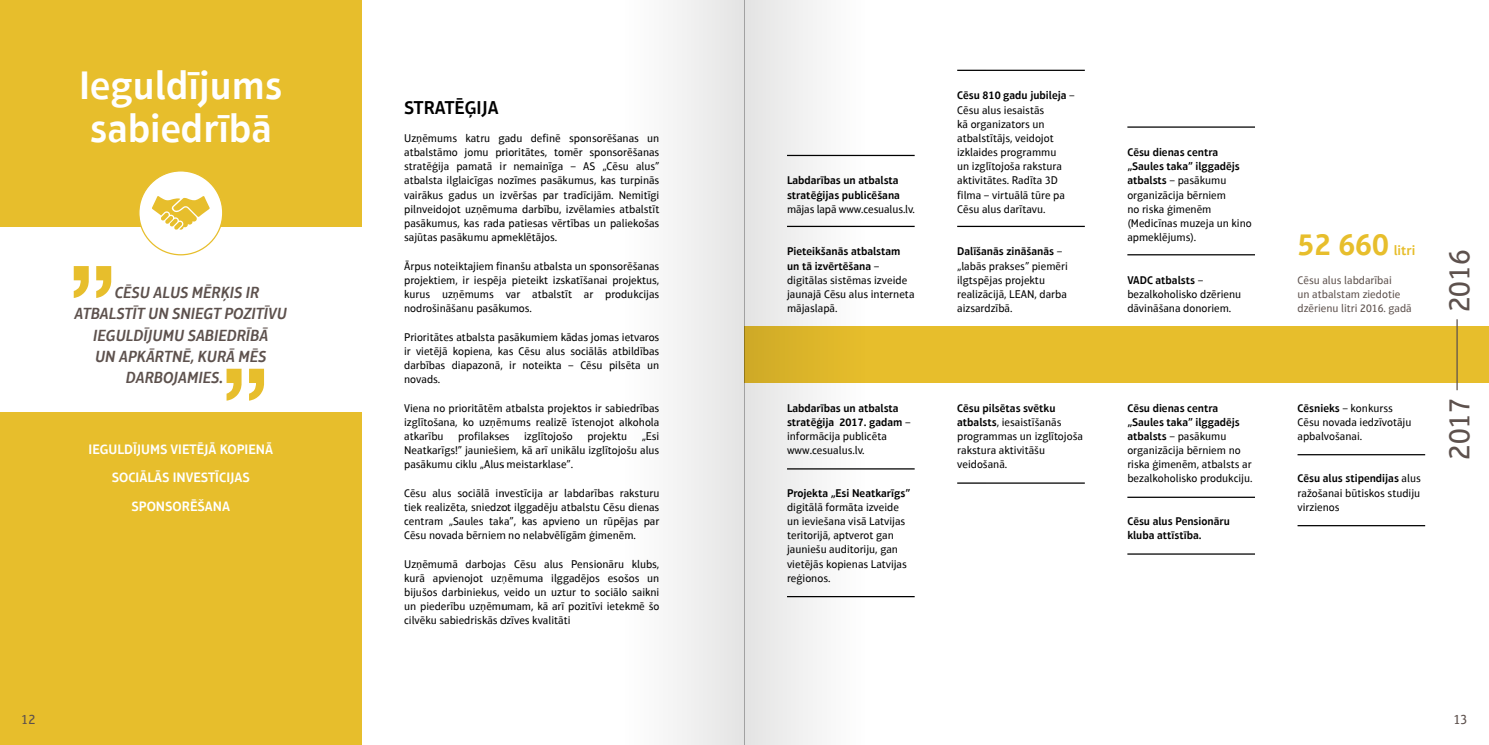
<style>
.page{position:relative;width:1489px;height:745px;background:#fff}
.page>*{position:absolute;margin:0;border:0;box-sizing:border-box;transform-origin:0 0}
.t1{font:600 40px/42.5px "Aptifer Sans Com";color:#fff}
.t2{font:600 31.25px "Aptifer Sans Com";color:#e7be2c}
.t3{font:30.38px "Aptifer Sans Com";color:#5d514d}
.t4{font:600 18.75px "Aptifer Sans Com";color:#000}
.t5{font:italic 600 16.25px "Aptifer Sans Com";color:#5d514d}
.t6{font:600 13.75px "Aptifer Sans Com";color:#fff}
.t7{font:600 13.75px "Aptifer Sans Com";color:#e7be2c}
.t8{font:13.75px "Aptifer Sans Com";color:#5d514d}
.t9{font:11.25px/14.1px "Aptifer Sans Com";color:#000}
.t10{font:600 11.25px/14.1px "Aptifer Sans Com";color:#000}
.t11{font:11.25px/14.1px "Aptifer Sans Com";color:#5d514d}
.s1{font-weight:600}
.s2{font-weight:400}
</style>
<div class="page">
<div style="left:0;top:0;width:361px;height:744px;background:#e7be2c"></div>
<div style="left:744px;top:326px;width:744px;height:57px;background:#e7be2c"></div>
<div style="left:0;top:227px;width:372px;height:184px;background:#fff"></div>
<svg style="left:74px;top:266px;width:37px;height:32px"></svg>
<svg style="left:226px;top:368px;width:38px;height:32px"></svg>
<hr style="left:957px;top:70px;width:127px;height:1px;background:#000">
<hr style="left:957px;top:226px;width:127px;height:1px;background:#000">
<hr style="left:957px;top:482px;width:127px;height:1px;background:#000">
<hr style="left:1127px;top:126px;width:127px;height:2px;background:#000">
<hr style="left:1127px;top:254px;width:127px;height:1px;background:#000">
<hr style="left:1127px;top:496px;width:127px;height:1px;background:#000">
<hr style="left:1127px;top:553px;width:127px;height:1px;background:#000">
<hr style="left:1297px;top:454px;width:127px;height:1px;background:#000">
<hr style="left:1297px;top:524px;width:127px;height:2px;background:#000">
<div style="left:139px;top:171px;width:84px;height:83px;background:#fff;border-radius:50%"></div>
<svg style="left:152px;top:196px;width:58px;height:34px"></svg>
<hr style="left:1456px;top:319px;width:1px;height:71px;background:#5d514d">
<div style="left:503px;top:0;width:241px;height:744px;background:linear-gradient(to right,#fff,#ebebeb)"></div>
<svg style="left:745px;top:0;width:240px;height:744px"></svg>
<hr style="left:744px;top:0;width:1px;height:744px;background:#ccc">
<h1 class="t1" style="left:79px;top:64px;width:205px">Ieguldījums sabiedrībā</h1>
<h3 class="t5" style="left:115px;top:283px;width:146px">CĒSU ALUS MĒRĶIS IR</h3>
<h3 class="t5" style="left:75px;top:304px;width:214px">ATBALSTĪT UN SNIEGT POZITĪVU</h3>
<h3 class="t5" style="left:93px;top:325px;width:177px">IEGULDĪJUMU SABIEDRĪBĀ</h3>
<h3 class="t5" style="left:95px;top:346px;width:173px">UN APKĀRTNĒ, KURĀ MĒS</h3>
<h3 class="t5" style="left:126px;top:368px;width:99px">DARBOJAMIES.</h3>
<p class="t6" style="left:89px;top:441px;width:13px">Ieguldījums</p>
<p class="t6" style="left:171px;top:441px;width:8px">vietējā</p>
<p class="t6" style="left:220px;top:441px;width:9px">kopienā</p>
<p class="t6" style="left:112px;top:469px;width:16px">Sociālās</p>
<p class="t6" style="left:173px;top:469px;width:8px">investīcijas</p>
<p class="t6" style="left:131px;top:497px;width:17px">Sponsorēšana</p>
<h3 class="t4" style="left:404px;top:96px;width:96px">STRATĒĢIJA</h3>
<p class="t9" style="left:404px;top:131px;width:257px;text-align:justify">Uzņēmums katru gadu definē sponsorēšanas un atbalstāmo jomu prioritātes, tomēr sponsorēšanas stratēģija pamatā ir nemainīga – AS „Cēsu alus” atbalsta ilglaicīgas nozīmes pasākumus, kas turpinās vairākus gadus un izvēršas par tradīcijām. Nemitīgi pilnveidojot uzņēmuma darbību, izvēlamies atbalstīt pasākumus, kas rada patiesas vērtības un paliekošas sajūtas pasākumu apmeklētājos.</p>
<p class="t9" style="left:404px;top:258px;width:257px;text-align:justify">Ārpus noteiktajiem finanšu atbalsta un sponsorēšanas projektiem, ir iespēja pieteikt izskatīšanai projektus, kurus uzņēmums var atbalstīt ar produkcijas nodrošināšanu pasākumos.</p>
<p class="t9" style="left:404px;top:329px;width:257px;text-align:justify">Prioritātes atbalsta pasākumiem kādas jomas ietvaros ir vietējā kopiena, kas Cēsu alus sociālās atbildības darbības diapazonā, ir noteikta – Cēsu pilsēta un novads.</p>
<p class="t9" style="left:404px;top:400px;width:257px;text-align:justify">Viena no prioritātēm atbalsta projektos ir sabiedrības izglītošana, ko uzņēmums realizē īstenojot alkohola atkarību</p>
<p class="t9" style="left:458px;top:429px;width:53px">profilakses</p>
<p class="t9" style="left:524px;top:429px;width:50px">izglītojošo</p>
<p class="t9" style="left:587px;top:429px;width:41px">projektu</p>
<p class="t9" style="left:404px;top:429px;width:257px;text-align:justify;text-indent:237px">„Esi Neatkarīgs!” jauniešiem, kā arī unikālu izglītojošu alus pasākumu ciklu „Alus meistarklase”.</p>
<p class="t9" style="left:404px;top:485px;width:257px;text-align:justify">Cēsu alus sociālā investīcija ar labdarības raksturu tiek realizēta, sniedzot ilggadēju atbalstu Cēsu dienas centram „Saules taka”, kas apvieno un rūpējas par Cēsu novada bērniem no nelabvēlīgām ģimenēm.</p>
<p class="t9" style="left:404px;top:556px;width:257px;text-align:justify">Uzņēmumā darbojas Cēsu alus Pensionāru klubs, kurā apvienojot uzņēmuma ilggadējos esošos un bijušos darbiniekus, veido un uztur to sociālo saikni un piederību uzņēmumam, kā arī pozitīvi ietekmē šo cilvēku sabiedriskās dzīves kvalitāti</p>
<p class="t10" style="left:787px;top:173px;width:114px">Labdarības un atbalsta stratēģijas publicēšana</p>
<p class="t9" style="left:787px;top:202px;width:129px">mājas lapā www.cesualus.lv.</p>
<p class="t9" style="left:787px;top:244px;width:129px"><span class="s1">Pieteikšanās atbalstam un tā izvērtēšana</span> – digitālas sistēmas izveide jaunajā Cēsu alus interneta mājaslapā.</p>
<p class="t10" style="left:787px;top:400px;width:125px">Labdarības un atbalsta stratēģija 2017. gadam <span class="s2">– informācija publicēta www.cesualus.lv.</span></p>
<p class="t10" style="left:787px;top:485px;width:125px">Projekta „Esi Neatkarīgs”</p>
<p class="t9" style="left:787px;top:499px;width:121px">digitālā formāta izveide un ieviešana visā Latvijas teritorijā, aptverot gan jauniešu auditoriju, gan vietējās kopienas Latvijas reģionos.</p>
<p class="t9" style="left:957px;top:88px;width:119px"><span class="s1">Cēsu 810 gadu jubileja</span> –<br>Cēsu alus iesaistās<br>kā organizators un atbalstītājs, veidojot izklaides programmu<br>un izglītojoša rakstura aktivitātes. Radīta 3D filma – virtuālā tūre pa<br>Cēsu alus darītavu.</p>
<p class="t9" style="left:957px;top:244px;width:112px"><span class="s1">Dalīšanās zināšanās</span> – „labās prakses” piemēri ilgtspējas projektu realizācijā, LEAN, darba aizsardzībā.</p>
<p class="t9" style="left:957px;top:400px;width:127px"><span class="s1">Cēsu pilsētas svētku atbalsts</span>, iesaistīšanās programmas un izglītojoša rakstura aktivitāšu veidošanā.</p>
<p class="t9" style="left:1127px;top:145px;width:126px"><span class="s1">Cēsu dienas centra „Saules taka” ilggadējs atbalsts</span> – pasākumu organizācija bērniem<br>no riska ģimenēm (Medicīnas muzeja un kino apmeklējums).</p>
<p class="t9" style="left:1127px;top:273px;width:115px"><span class="s1">VADC atbalsts</span> – bezalkoholisko dzērienu dāvināšana donoriem.</p>
<p class="t9" style="left:1127px;top:400px;width:127px"><span class="s1">Cēsu dienas centra „Saules taka” ilggadējs atbalsts</span> – pasākumu organizācija bērniem no riska ģimenēm, atbalsts ar bezalkoholisko produkciju.</p>
<p class="t10" style="left:1127px;top:513px;width:104px">Cēsu alus Pensionāru kluba attīstība.</p>
<h2 class="t2" style="left:1297px;top:226px;width:93px">52 660</h2>
<p class="t7" style="left:1393px;top:242px;width:23px">litri</p>
<p class="t11" style="left:1297px;top:273px;width:116px">Cēsu alus labdarībai<br>un atbalstam ziedotie dzērienu litri 2016. gadā</p>
<h3 class="t3" style="left:1441px;top:312px;width:64px;rotate:-90deg">2016</h3>
<p class="t9" style="left:1297px;top:400px;width:115px"><span class="s1">Cēsnieks</span> – konkurss<br>Cēsu novada iedzīvotāju apbalvošanai.</p>
<p class="t9" style="left:1297px;top:471px;width:125px;text-align:justify"><span class="s1">Cēsu alus stipendijas</span> alus ražošanai būtiskos studiju virzienos</p>
<h3 class="t3" style="left:1441px;top:459px;width:64px;rotate:-90deg">2017</h3>
<p class="t8" style="left:21px;top:710px;width:16px">12</p>
<p class="t8" style="left:1453px;top:710px;width:16px">13</p>
</div>
